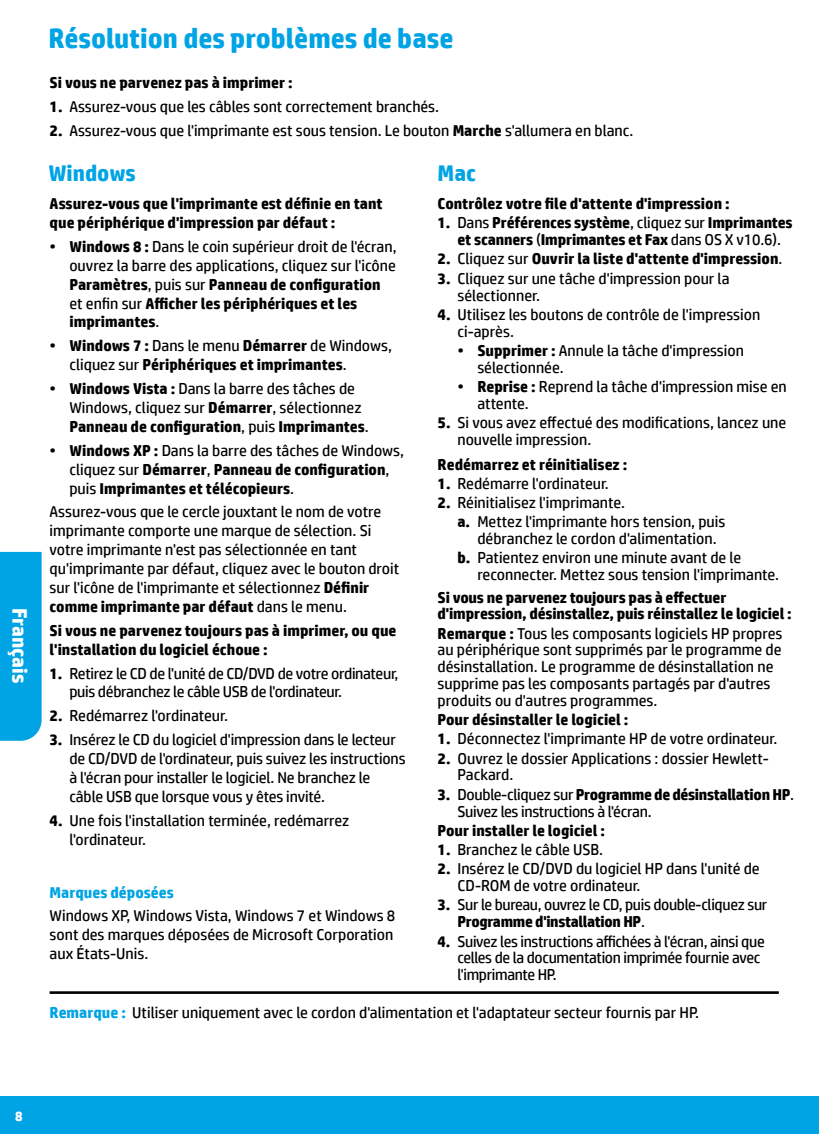
<style>
.page{position:relative;width:819px;height:1134px;background:#fff}
.page>*{position:absolute;margin:0;border:0;box-sizing:border-box;transform-origin:0 0}
.t1{font:700 28px "HP Simplified";color:#00a4e4}
.t2{font:700 22.75px "HP Simplified";color:#00a4e4}
.t3{font:700 21px "HP Simplified";color:#fff}
.t4{font:15.75px/18.9px "HP Simplified";color:#000}
.t5{font:700 15.75px/18.9px "HP Simplified";color:#000}
.t6{font:15.75px/16.8px "HP Simplified";letter-spacing:-.02em;color:#000}
.t7{font:700 15.75px "HP Simplified";color:#00a4e4}
.t8{font:700 14px "HP Simplified";color:#fff}
.s1{font-weight:700}
.s2{font-weight:400}
.s3{font-weight:700;color:#00a4e4}
</style>
<div class="page">
<div style="left:0;top:552px;width:42px;height:189px;background:#00a4e4"></div>
<div style="left:0;top:1096px;width:819px;height:38px;background:#00a4e4"></div>
<hr style="left:50px;top:991px;width:729px;height:3px;background:#000">
<h3 class="t3" style="left:32px;top:608px;width:77px;rotate:90deg">Français</h3>
<h1 class="t1" style="left:48px;top:22px;width:407px">Résolution des problèmes de base</h1>
<p class="t5" style="left:50px;top:73px;width:245px">Si vous ne parvenez pas à imprimer :</p>
<p class="t4" style="left:50px;top:97px;width:391px"><span class="s1">1.</span> Assurez-vous que les câbles sont correctement branchés.</p>
<p class="t4" style="left:50px;top:121px;width:585px"><span class="s1">2.</span> Assurez-vous que l'imprimante est sous tension. Le bouton <span class="s1">Marche</span> s'allumera en blanc.</p>
<h2 class="t2" style="left:48px;top:159px;width:89px">Windows</h2>
<h2 class="t2" style="left:438px;top:160px;width:40px">Mac</h2>
<p class="t5" style="left:50px;top:194px;width:335px">Assurez-vous que l'imprimante est définie en tant que périphérique d'impression par défaut :</p>
<p class="t4" style="left:69px;top:237px;width:329px;text-indent:-20px">• <span class="s1">Windows 8 :</span> Dans le coin supérieur droit de l'écran, ouvrez la barre des applications, cliquez sur l'icône <span class="s1">Paramètres</span>, puis sur <span class="s1">Panneau de configuration </span>et enfin sur <span class="s1">Afficher les périphériques et les imprimantes</span>.</p>
<p class="t5" style="left:69px;top:336px;width:324px;text-indent:-20px"><span class="s2">•</span> Windows 7 : <span class="s2">Dans le menu</span> Démarrer <span class="s2">de Windows, cliquez sur</span> Périphériques et imprimantes<span class="s2">.</span></p>
<p class="t4" style="left:69px;top:379px;width:301px;text-indent:-20px">• <span class="s1">Windows Vista :</span> Dans la barre des tâches de<br>Windows, cliquez sur <span class="s1">Démarrer</span>, sélectionnez<br><span class="s1">Panneau de configuration</span>, puis <span class="s1">Imprimantes</span>.</p>
<p class="t5" style="left:69px;top:441px;width:336px;text-indent:-20px"><span class="s2">•</span> Windows XP : <span class="s2">Dans la barre des tâches de Windows, cliquez sur</span> Démarrer<span class="s2">,</span> Panneau de configuration<span class="s2">, puis</span> Imprimantes et télécopieurs<span class="s2">.</span></p>
<p class="t4" style="left:50px;top:502px;width:351px">Assurez-vous que le cercle jouxtant le nom de votre imprimante comporte une marque de sélection. Si votre imprimante n'est pas sélectionnée en tant qu'imprimante par défaut, cliquez avec le bouton droit sur l'icône de l'imprimante et sélectionnez <span class="s1">Définir comme imprimante par défaut</span> dans le menu.</p>
<p class="t5" style="left:50px;top:621px;width:348px">Si vous ne parvenez toujours pas à imprimer, ou que l'installation du logiciel échoue :</p>
<p class="t6" style="left:69px;top:663px;width:331px;line-height:18.9px;text-indent:-20px"><span class="s1">1.</span> Retirez le CD de l'unité de CD/DVD de votre ordinateur, puis débranchez le câble USB de l'ordinateur.</p>
<p class="t4" style="left:50px;top:706px;width:180px"><span class="s1">2.</span> Redémarrez l'ordinateur.</p>
<p class="t4" style="left:69px;top:730px;width:338px;text-indent:-20px"><span class="s1">3.</span> Insérez le CD du logiciel d'impression dans le lecteur de CD/DVD de l'ordinateur, puis suivez les instructions à l'écran pour installer le logiciel. Ne branchez le câble USB que lorsque vous y êtes invité.</p>
<p class="t4" style="left:69px;top:811px;width:282px;text-indent:-20px"><span class="s1">4.</span> Une fois l'installation terminée, redémarrez l'ordinateur.</p>
<p class="t7" style="left:50px;top:883px;width:126px">Marques déposées</p>
<p class="t4" style="left:50px;top:906px;width:347px">Windows XP, Windows Vista, Windows 7 et Windows 8 sont des marques déposées de Microsoft Corporation aux États-Unis.</p>
<p class="t5" style="left:438px;top:194px;width:294px">Contrôlez votre file d'attente d'impression :</p>
<p class="t5" style="left:438px;top:214px;width:357px;line-height:16.8px;text-align:center">1. <span class="s2">Dans</span> Préférences système<span class="s2">, cliquez sur</span> Imprimantes et scanners <span class="s2">(</span>Imprimantes et Fax <span class="s2">dans OS X v10.6).</span></p>
<p class="t5" style="left:438px;top:249px;width:346px">2. <span class="s2">Cliquez sur</span> Ouvrir la liste d'attente d'impression<span class="s2">.</span></p>
<p class="t4" style="left:457px;top:270px;width:274px;line-height:16.8px;text-indent:-20px"><span class="s1">3.</span> Cliquez sur une tâche d'impression pour la sélectionner.</p>
<p class="t4" style="left:457px;top:306px;width:304px;line-height:16.8px;text-indent:-20px"><span class="s1">4.</span> Utilisez les boutons de contrôle de l'impression ci-après.</p>
<p class="t4" style="left:477px;top:342px;width:268px;line-height:16.8px;text-indent:-20px">• <span class="s1">Supprimer :</span> Annule la tâche d'impression sélectionnée.</p>
<p class="t4" style="left:477px;top:378px;width:311px;line-height:16.8px;text-indent:-20px">• <span class="s1">Reprise :</span> Reprend la tâche d'impression mise en attente.</p>
<p class="t4" style="left:457px;top:414px;width:330px;line-height:16.8px;text-indent:-20px"><span class="s1">5.</span> Si vous avez effectué des modifications, lancez une nouvelle impression.</p>
<p class="t5" style="left:438px;top:454px;width:191px">Redémarrez et réinitialisez :</p>
<p class="t4" style="left:438px;top:474px;width:173px"><span class="s1">1.</span> Redémarre l'ordinateur.</p>
<p class="t4" style="left:457px;top:493px;width:269px;text-indent:-20px"><span class="s1">2.</span> Réinitialisez l'imprimante.<br><span class="s1">a.</span> Mettez l'imprimante hors tension, puis</p>
<p class="t4" style="left:457px;top:529px;width:285px;text-align:center">débranchez le cordon d'alimentation.<br><span class="s1">b.</span> Patientez environ une minute avant de le</p>
<p class="t4" style="left:477px;top:565px;width:303px">reconnecter. Mettez sous tension l'imprimante.</p>
<p class="t5" style="left:438px;top:588px;width:356px;line-height:16.8px">Si vous ne parvenez toujours pas à effectuer d'impression, désinstallez, puis réinstallez le logiciel :</p>
<p class="t4" style="left:438px;top:625px;width:346px;line-height:16.8px"><span class="s1">Remarque :</span> Tous les composants logiciels HP propres au périphérique sont supprimés par le programme de désinstallation. Le programme de désinstallation ne supprime pas les composants partagés par d'autres produits ou d'autres programmes.</p>
<p class="t5" style="left:438px;top:710px;width:192px">Pour désinstaller le logiciel :</p>
<p class="t4" style="left:438px;top:729px;width:341px"><span class="s1">1.</span> Déconnectez l'imprimante HP de votre ordinateur.</p>
<p class="t4" style="left:457px;top:750px;width:313px;line-height:16.8px;text-indent:-20px"><span class="s1">2.</span> Ouvrez le dossier Applications : dossier Hewlett-<br>Packard.</p>
<p class="t6" style="left:457px;top:786px;width:338px;text-indent:-20px"><span class="s1">3.</span> Double-cliquez sur <span class="s1">Programme de désinstallation HP</span>.<br>Suivez les instructions à l'écran.</p>
<p class="t5" style="left:438px;top:821px;width:169px">Pour installer le logiciel :</p>
<p class="t4" style="left:438px;top:840px;width:167px"><span class="s1">1.</span> Branchez le câble USB.</p>
<p class="t4" style="left:457px;top:860px;width:304px;line-height:16.8px;text-indent:-20px"><span class="s1">2.</span> Insérez le CD/DVD du logiciel HP dans l'unité de<br>CD-ROM de votre ordinateur.</p>
<p class="t6" style="left:457px;top:896px;width:311px;text-indent:-20px"><span class="s1">3.</span> Sur le bureau, ouvrez le CD, puis double-cliquez sur<br><span class="s1">Programme d'installation HP</span>.</p>
<p class="t6" style="left:457px;top:932px;width:309px;text-indent:-20px"><span class="s1">4.</span> Suivez les instructions affichées à l'écran, ainsi que celles de la documentation imprimée fournie avec l'imprimante HP.</p>
<p class="t4" style="left:50px;top:1003px;width:651px"><span class="s3">Remarque :</span> Utiliser uniquement avec le cordon d'alimentation et l'adaptateur secteur fournis par HP.</p>
<p class="t8" style="left:15px;top:1107px;width:9px">8</p>
</div>
